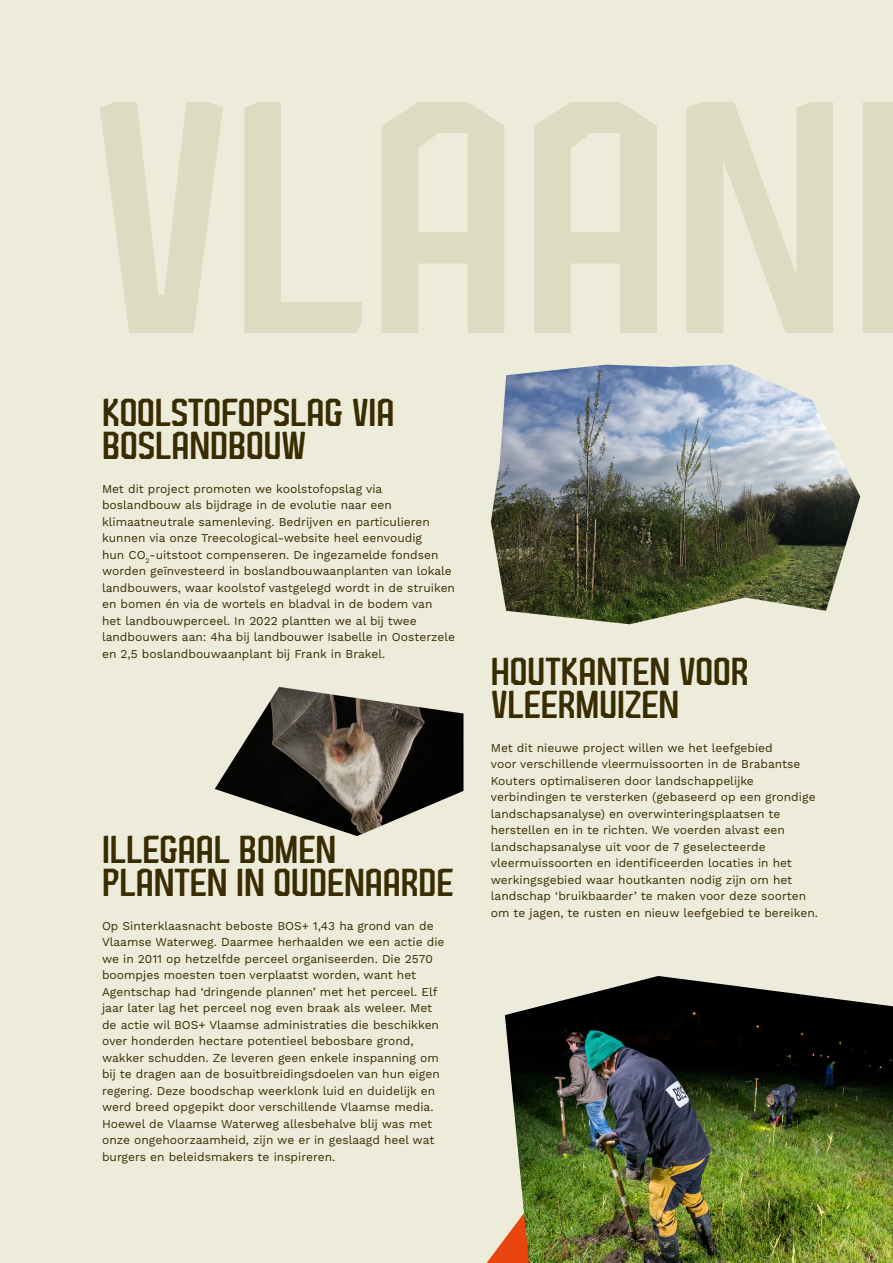
<style>
.page{position:relative;width:893px;height:1263px;background:#edecdb}
.page>*{position:absolute;margin:0;border:0;box-sizing:border-box;transform-origin:0 0}
.t1{font:330px "DR Incido Bold";letter-spacing:-.005em;color:#dddbc2}
.t2{font:39px/33px "DR Incido Bold";letter-spacing:-.005em;color:#392c00}
.t3{font:12px/16.5px "Work Sans";color:#392c00}
</style>
<div class="page">
<svg style="left:487px;top:1238px;width:18px;height:25px"></svg>
<img style="left:505px;top:976px;width:388px;height:287px">
<img style="left:215px;top:687px;width:248px;height:149px">
<img style="left:491px;top:365px;width:369px;height:259px">
<h1 class="t1" style="left:88px;top:32px;width:761px">VLAAN</h1>
<h2 class="t2" style="left:102px;top:395px;width:294px">KOOLSTOFOPSLAG VIA<br>BOSLANDBOUW</h2>
<p class="t3" style="left:102px;top:481px;width:355px">Met dit project promoten we koolstofopslag via boslandbouw als bijdrage in de evolutie naar een klimaatneutrale samenleving. Bedrijven en particulieren kunnen via onze Treecological-website heel eenvoudig<br>hun CO<sub>2</sub>-uitstoot compenseren. De ingezamelde fondsen worden geïnvesteerd in boslandbouwaanplanten van lokale landbouwers, waar koolstof vastgelegd wordt in de struiken en bomen én via de wortels en bladval in de bodem van<br>het landbouwperceel. In 2022 plantten we al bij twee landbouwers aan: 4ha bij landbouwer Isabelle in Oosterzele en 2,5 boslandbouwaanplant bij Frank in Brakel.</p>
<h2 class="t2" style="left:102px;top:832px;width:354px">ILLEGAAL BOMEN<br>PLANTEN IN OUDENAARDE</h2>
<p class="t3" style="left:102px;top:918px;width:344px">Op Sinterklaasnacht beboste BOS+ 1,43 ha grond van de Vlaamse Waterweg. Daarmee herhaalden we een actie die we in 2011 op hetzelfde perceel organiseerden. Die 2570 boompjes moesten toen verplaatst worden, want het Agentschap had ‘dringende plannen’ met het perceel. Elf jaar later lag het perceel nog even braak als weleer. Met de actie wil BOS+ Vlaamse administraties die beschikken over honderden hectare potentieel bebosbare grond, wakker schudden. Ze leveren geen enkele inspanning om bij te dragen aan de bosuitbreidingsdoelen van hun eigen regering. Deze boodschap weerklonk luid en duidelijk en werd breed opgepikt door verschillende Vlaamse media.<br>Hoewel de Vlaamse Waterweg allesbehalve blij was met onze ongehoorzaamheid, zijn we er in geslaagd heel wat burgers en beleidsmakers te inspireren.</p>
<h2 class="t2" style="left:491px;top:654px;width:259px">HOUTKANTEN VOOR<br>VLEERMUIZEN</h2>
<p class="t3" style="left:491px;top:740px;width:329px">Met dit nieuwe project willen we het leefgebied<br>voor verschillende vleermuissoorten in de Brabantse Kouters optimaliseren door landschappelijke verbindingen te versterken (gebaseerd op een grondige landschapsanalyse) en overwinteringsplaatsen te herstellen en in te richten. We voerden alvast een landschapsanalyse uit voor de 7 geselecteerde vleermuissoorten en identificeerden locaties in het werkingsgebied waar houtkanten nodig zijn om het landschap ‘bruikbaarder’ te maken voor deze soorten om te jagen, te rusten en nieuw leefgebied te bereiken.</p>
</div>
